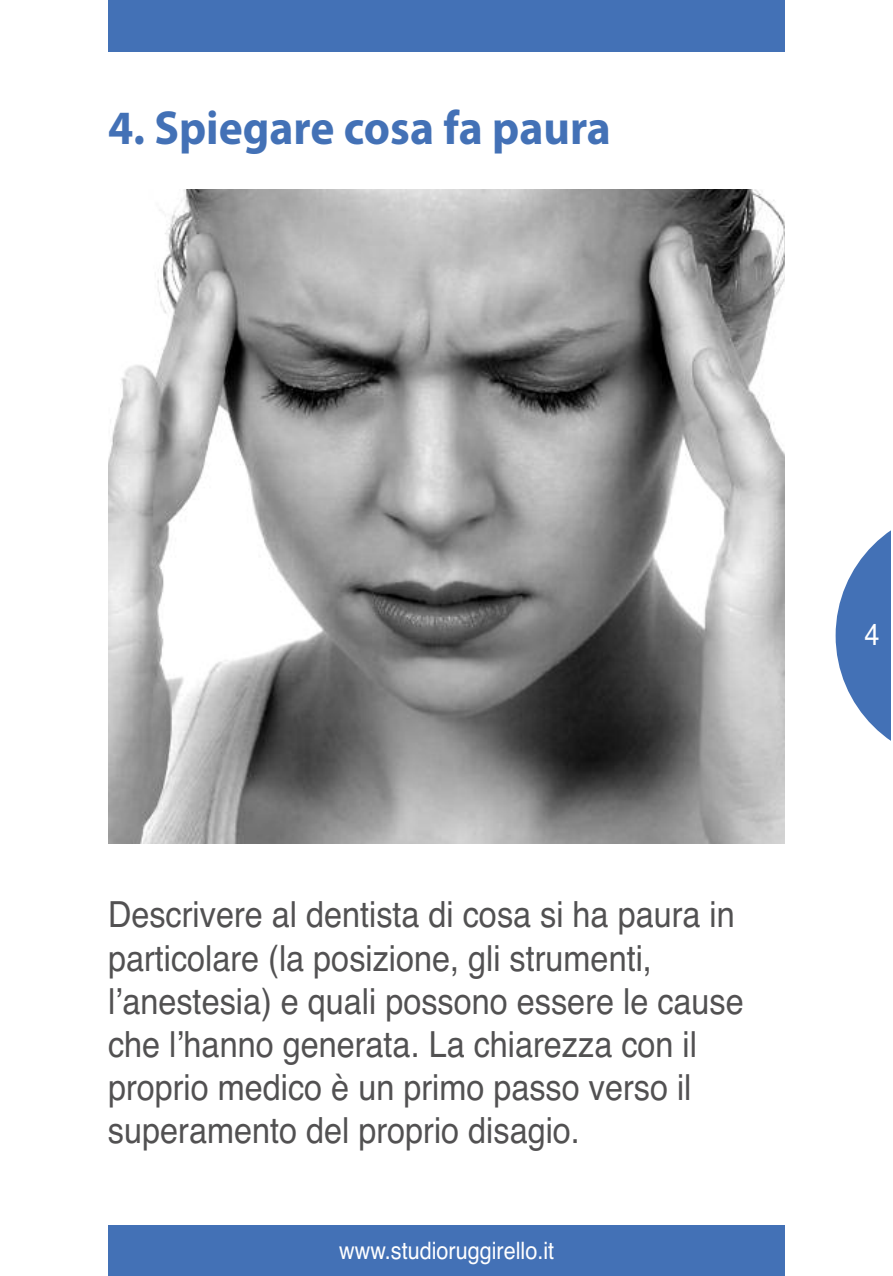
<style>
.page{position:relative;width:893px;height:1276px;background:#fff}
.page>*{position:absolute;margin:0;border:0;box-sizing:border-box;transform-origin:0 0}
.t1{font:700 48px "Myriad Pro";color:#4371b6;scale:.95 1}
.t2{font:36px/43.2px "Helvetica";color:#525152;scale:.9 1}
.t3{font:30px "Helvetica";color:#fff;scale:.9 1}
.t4{font:24px "Helvetica";color:#fff;scale:.9 1}
</style>
<div class="page">
<svg style="left:836px;top:530px;width:55px;height:211px"></svg>
<div style="left:108px;top:0;width:677px;height:51px;background:#4371b6"></div>
<div style="left:108px;top:1225px;width:677px;height:51px;background:#4371b6"></div>
<img style="left:108px;top:189px;width:677px;height:655px">
<h1 class="t1" style="left:108px;top:110px;width:531px">4. spiegare cosa fa paura</h1>
<p class="t2" style="left:108px;top:893px;width:708px">Descrivere al dentista di cosa si ha paura in particolare (la posizione, gli strumenti, lʼanestesia) e quali possono essere le cause che lʼhanno generata. La chiarezza con il proprio medico è un primo passo verso il superamento del proprio disagio.</p>
<p class="t4" style="left:339px;top:1236px;width:240px">www.studioruggirello.it</p>
<p class="t3" style="left:865px;top:617px;width:18px">4</p>
</div>
